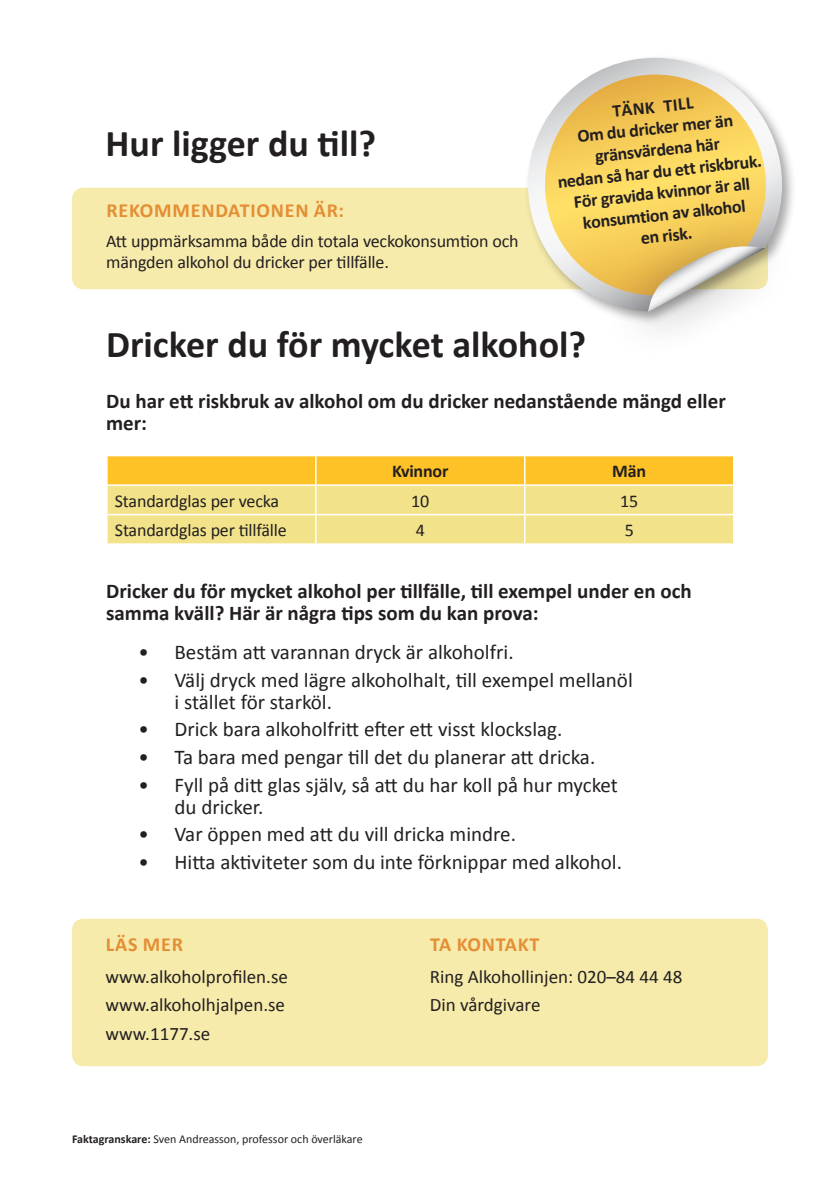
<style>
.page{position:relative;width:840px;height:1191px;background:#fff}
.page>*{position:absolute;margin:0;border:0;box-sizing:border-box;transform-origin:0 0}
.Kapitelrubrik_-_oran{font:700 38px "Calibri";color:#231f20}
.t1{font:21px/22px "Calibri";color:#231f20}
.Brödtext_allmänt__sv{font:700 21px/22px "Calibri";color:#231f20}
.Rubrik_2_-_orange{font:700 20px "Calibri";letter-spacing:.04em;color:#e48e35}
.Brödtext_9_5_-_svart{font:19px "Calibri";color:#231f20}
.Brödtext_9_-_svart{font:18px/21px "Calibri";letter-spacing:-.01em;color:#231f20}
.cirkeltext{font:700 18px/21.6px "Calibri";color:#231f20;text-align:center}
.Brödtext_9_-_svart-2{font:700 18px "Calibri";letter-spacing:-.01em;color:#231f20}
.fotnot{font:12px "Calibri";color:#231f20}
.s1{font-weight:700}
</style>
<div class="page">
<svg style="left:107px;top:456px;width:626px;height:87px;background:#f6d96e"></svg>
<hr style="left:524px;top:514px;width:210px;height:1px;background:#fff">
<hr style="left:523px;top:515px;width:2px;height:28px;background:#fff">
<hr style="left:732px;top:515px;width:2px;height:28px;background:#fff">
<hr style="left:106px;top:486px;width:2px;height:28px;background:#fff">
<hr style="left:732px;top:486px;width:2px;height:28px;background:#fff">
<div style="left:72px;top:918px;width:695px;height:148px;background:#f6ebab;border-radius:11px"></div>
<div style="left:72px;top:188px;width:695px;height:101px;background:#f6ebab;border-radius:11px"></div>
<div style="left:523px;top:54px;width:273px;height:272px;background:#231f20;opacity:.4"></div>
<svg style="left:517px;top:58px;width:268px;height:253px"></svg>
<svg style="left:537px;top:75px;width:235px;height:220px;background:#f4d780"></svg>
<div style="left:604px;top:214px;width:193px;height:147px;background:#231f20;opacity:.4"></div>
<svg style="left:647px;top:246px;width:117px;height:66px"></svg>
<p class="Kapitelrubrik_-_oran" style="left:105px;top:119px;width:272px">Hur ligger du till?</p>
<p class="Rubrik_2_-_orange" style="left:106px;top:197px;width:239px">REKOMMENDATIONEN ÄR:</p>
<p class="Brödtext_9_-_svart" style="left:106px;top:230px;width:413px">Att uppmärksamma både din totala veckokonsumtion och mängden alkohol du dricker per tillfälle.</p>
<p class="cirkeltext" style="left:549px;top:107px;width:206px;rotate:-6deg">TÄNK TILL<br>Om du dricker mer än gränsvärdena här<br>nedan så har du ett riskbruk.<br>För gravida kvinnor är all konsumtion av alkohol<br>en risk.</p>
<p class="Kapitelrubrik_-_oran" style="left:106px;top:320px;width:481px">Dricker du för mycket alkohol?</p>
<p class="Brödtext_allmänt__sv" style="left:106px;top:390px;width:620px">Du har ett riskbruk av alkohol om du dricker nedanstående mängd eller mer:</p>
<p class="Brödtext_9_-_svart-2" style="left:392px;top:459px;width:58px">Kvinnor</p>
<p class="Brödtext_9_-_svart-2" style="left:612px;top:459px;width:35px">Män</p>
<p class="Brödtext_9_-_svart" style="left:115px;top:490px;width:166px">Standardglas per vecka</p>
<p class="Brödtext_9_-_svart" style="left:411px;top:490px;width:20px">10</p>
<p class="Brödtext_9_-_svart" style="left:620px;top:490px;width:20px">15</p>
<p class="Brödtext_9_-_svart" style="left:115px;top:520px;width:173px">Standardglas per tillfälle</p>
<p class="Brödtext_9_-_svart" style="left:415px;top:520px;width:11px">4</p>
<p class="Brödtext_9_-_svart" style="left:624px;top:520px;width:11px">5</p>
<p class="Brödtext_allmänt__sv" style="left:106px;top:580px;width:587px">Dricker du för mycket alkohol per tillfälle, till exempel under en och samma kväll? Här är några tips som du kan prova:</p>
<p class="t1" style="left:138px;top:641px;width:376px">• Bestäm att varannan dryck är alkoholfri.</p>
<p class="t1" style="left:174px;top:668px;width:459px;text-indent:-36px">• Välj dryck med lägre alkoholhalt, till exempel mellanöl i stället för starköl.</p>
<p class="t1" style="left:138px;top:718px;width:425px">• Drick bara alkoholfritt efter ett visst klockslag.</p>
<p class="t1" style="left:138px;top:746px;width:458px">• Ta bara med pengar till det du planerar att dricka.</p>
<p class="t1" style="left:174px;top:773px;width:444px;text-indent:-36px">• Fyll på ditt glas själv, så att du har koll på hur mycket du dricker.</p>
<p class="t1" style="left:138px;top:823px;width:379px">• Var öppen med att du vill dricka mindre.</p>
<p class="t1" style="left:138px;top:851px;width:484px">• Hitta aktiviteter som du inte förknippar med alkohol.</p>
<p class="Rubrik_2_-_orange" style="left:106px;top:931px;width:78px">LÄS MER</p>
<p class="Brödtext_9_5_-_svart" style="left:105px;top:964px;width:184px">www.alkoholprofilen.se</p>
<p class="Brödtext_9_5_-_svart" style="left:105px;top:992px;width:181px">www.alkoholhjalpen.se</p>
<p class="Brödtext_9_5_-_svart" style="left:105px;top:1021px;width:106px">www.1177.se</p>
<p class="fotnot" style="left:72px;top:1131px;width:292px"><span class="s1">Faktagranskare:</span> Sven Andreasson, professor och överläkare</p>
<p class="Rubrik_2_-_orange" style="left:430px;top:931px;width:111px">TA KONTAKT</p>
<p class="Brödtext_9_5_-_svart" style="left:429px;top:964px;width:254px">Ring Alkohollinjen: 020–84 44 48</p>
<p class="Brödtext_9_5_-_svart" style="left:429px;top:992px;width:112px">Din vårdgivare</p>
</div>
